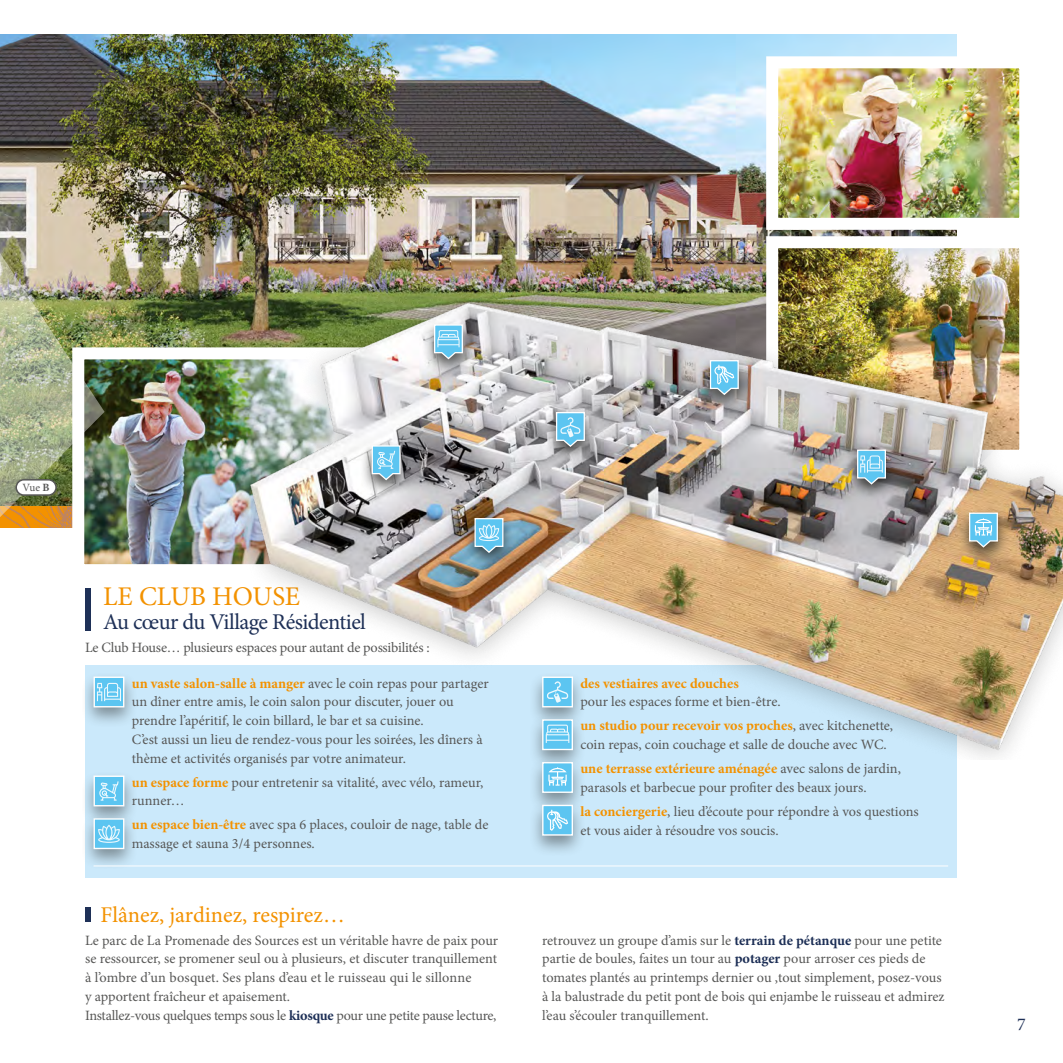
<style>
.page{position:relative;width:1063px;height:1063px;background:#fff}
.page>*{position:absolute;margin:0;border:0;box-sizing:border-box;transform-origin:0 0}
.t1{font:27px "Minion Pro";letter-spacing:-.005em;color:#f39200}
.t2{font:22.5px "Minion Pro";letter-spacing:-.025em;color:#1e3057}
.t3{font:22.5px "Minion Pro";color:#f39200}
.t4{font:18px "Minion Pro";color:#1e3057}
.t5{font:14.25px/18.8px "Minion Pro";color:#575756}
.t6{font:700 14.25px "Minion Pro";color:#f39200}
.t7{font:11.1px "Minion Pro";color:#575756}
.s1{font-weight:700}
.s2{font-weight:700;color:#f39200}
.s3{font-weight:700;color:#1e3057}
</style>
<div class="page">
<div style="left:85px;top:665px;width:872px;height:213px;background:#cbe9fb"></div>
<img style="left:0;top:34px;width:957px;height:307px">
<img style="left:105px;top:319px;width:31px;height:22px">
<img style="left:84px;top:341px;width:153px;height:224px">
<img style="left:760px;top:50px;width:260px;height:180px">
<img style="left:760px;top:230px;width:260px;height:55px">
<img style="left:0;top:205px;width:105px;height:341px">
<div style="left:85px;top:589px;width:5px;height:42px;background:#1e3057"></div>
<div style="left:81px;top:671px;width:57px;height:58px;background:#1d1d1b;opacity:.45"></div>
<svg style="left:93px;top:676px;width:32px;height:32px"></svg>
<div style="left:81px;top:770px;width:57px;height:58px;background:#1d1d1b;opacity:.45"></div>
<svg style="left:93px;top:775px;width:32px;height:32px"></svg>
<div style="left:81px;top:813px;width:57px;height:57px;background:#1d1d1b;opacity:.45"></div>
<svg style="left:93px;top:818px;width:32px;height:32px"></svg>
<div style="left:529px;top:757px;width:57px;height:57px;background:#1d1d1b;opacity:.45"></div>
<svg style="left:541px;top:761px;width:33px;height:33px"></svg>
<div style="left:529px;top:800px;width:57px;height:57px;background:#1d1d1b;opacity:.45"></div>
<svg style="left:541px;top:804px;width:33px;height:32px"></svg>
<div style="left:85px;top:907px;width:5px;height:15px;background:#1e3057"></div>
<img style="left:237px;top:285px;width:826px;height:474px">
<div style="left:422px;top:320px;width:53px;height:57px;background:#1d1d1b;opacity:.75"></div>
<svg style="left:433px;top:324px;width:31px;height:36px"></svg>
<div style="left:360px;top:441px;width:53px;height:57px;background:#1d1d1b;opacity:.75"></div>
<svg style="left:371px;top:445px;width:30px;height:36px"></svg>
<div style="left:462px;top:513px;width:54px;height:58px;background:#1d1d1b;opacity:.75"></div>
<svg style="left:474px;top:517px;width:30px;height:37px"></svg>
<div style="left:957px;top:508px;width:53px;height:58px;background:#1d1d1b;opacity:.75"></div>
<svg style="left:968px;top:512px;width:31px;height:37px"></svg>
<div style="left:845px;top:445px;width:53px;height:58px;background:#1d1d1b;opacity:.75"></div>
<svg style="left:856px;top:449px;width:31px;height:37px"></svg>
<div style="left:544px;top:407px;width:53px;height:58px;background:#1d1d1b;opacity:.75"></div>
<svg style="left:555px;top:411px;width:31px;height:37px"></svg>
<div style="left:698px;top:355px;width:53px;height:58px;background:#1d1d1b;opacity:.75"></div>
<svg style="left:709px;top:359px;width:30px;height:37px"></svg>
<hr style="left:94px;top:866px;width:854px;height:1px;background:#fff">
<div style="left:16px;top:480px;width:40px;height:15px;background:#fff;border-radius:8px"></div>
<div style="left:15px;top:479px;width:42px;height:17px;border:2px solid #575756;border-radius:8px"></div>
<p class="t7" style="left:23px;top:480px;width:29px">Vue <span class="s1">B</span></p>
<h1 class="t1" style="left:103px;top:579px;width:199px">LE CLUB HOUSE</h1>
<h2 class="t2" style="left:103px;top:607px;width:264px">Au cœur du Village Résidentiel</h2>
<p class="t5" style="left:85px;top:638px;width:346px">Le Club House… plusieurs espaces pour autant de possibilités :</p>
<p class="t5" style="left:132px;top:674px;width:358px"><span class="s2">un vaste salon-salle à manger</span> avec le coin repas pour partager un dîner entre amis, le coin salon pour discuter, jouer ou prendre l’apéritif, le coin billard, le bar et sa cuisine.<br>C’est aussi un lieu de rendez-vous pour les soirées, les dîners à thème et activités organisés par votre animateur.</p>
<p class="t5" style="left:132px;top:773px;width:353px"><span class="s2">un espace forme</span> pour entretenir sa vitalité, avec vélo, rameur, runner…</p>
<p class="t5" style="left:132px;top:816px;width:358px"><span class="s2">un espace bien-être</span> avec spa 6 places, couloir de nage, table de massage et sauna 3/4 personnes.</p>
<p class="t6" style="left:580px;top:673px;width:160px">des vestiaires avec douches</p>
<p class="t5" style="left:580px;top:690px;width:314px;line-height:24px">pour les espaces forme et bien-être.<br><span class="s2">un studio pour recevoir vos proches</span>, avec kitchenette,</p>
<p class="t5" style="left:580px;top:733px;width:322px;line-height:24px">coin repas, coin couchage et salle de douche avec WC. <span class="s2">une terrasse extérieure aménagée</span> avec salons de jardin,</p>
<p class="t5" style="left:580px;top:775px;width:340px;line-height:24px">parasols et barbecue pour profiter des beaux jours.<br><span class="s2">la conciergerie</span>, lieu d’écoute pour répondre à vos questions</p>
<p class="t5" style="left:580px;top:821px;width:200px">et vous aider à résoudre vos soucis.</p>
<h2 class="t3" style="left:101px;top:899px;width:246px">Flânez, jardinez, respirez…</h2>
<p class="t5" style="left:85px;top:931px;width:415px">Le parc de La Promenade des Sources est un véritable havre de paix pour se ressourcer, se promener seul ou à plusieurs, et discuter tranquillement à l’ombre d’un bosquet. Ses plans d’eau et le ruisseau qui le sillonne<br>y apportent fraîcheur et apaisement.<br>Installez-vous quelques temps sous le <span class="s3">kiosque</span> pour une petite pause lecture,</p>
<p class="t5" style="left:542px;top:931px;width:404px">retrouvez un groupe d’amis sur le <span class="s3">terrain de pétanque</span> pour une petite partie de boules, faites un tour au <span class="s3">potager</span> pour arroser ces pieds de tomates plantés au printemps dernier ou ,tout simplement, posez-vous à la balustrade du petit pont de bois qui enjambe le ruisseau et admirez l’eau s’écouler tranquillement.</p>
<p class="t4" style="left:1017px;top:1013px;width:10px">7</p>
</div>
